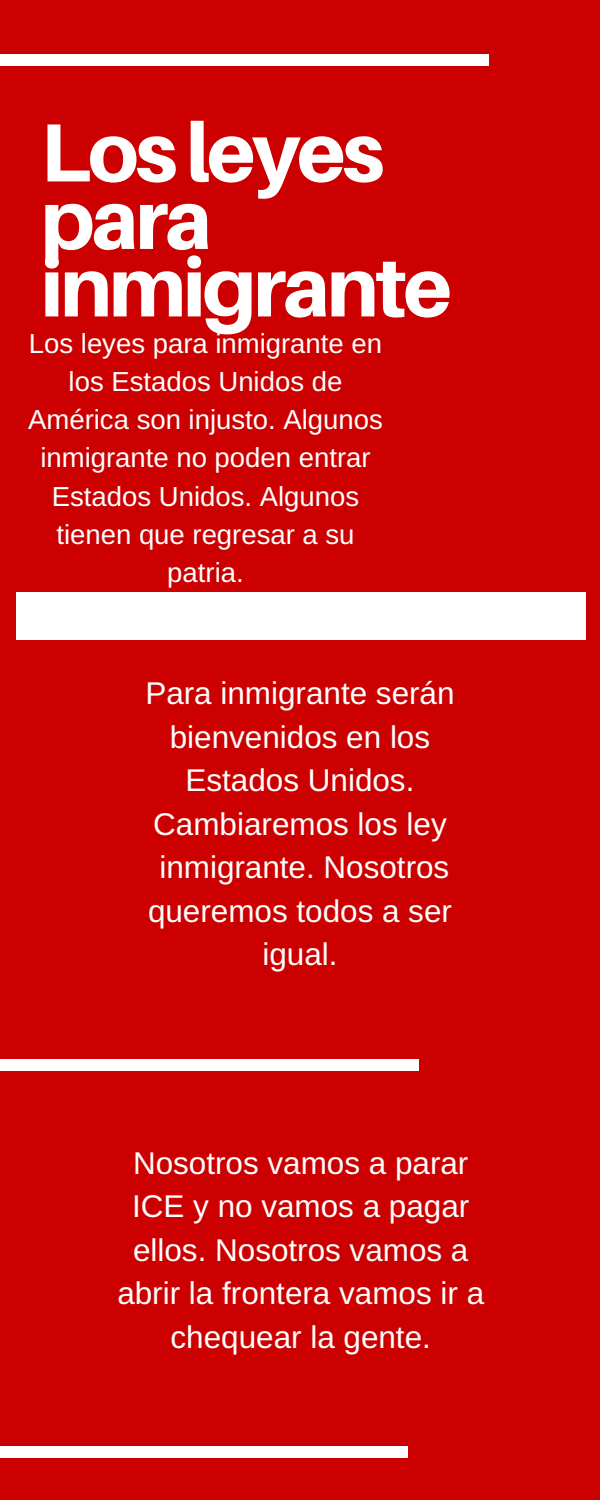
<style>
.page{position:relative;width:600px;height:1500px;background:#c00}
.page>*{position:absolute;margin:0;border:0;box-sizing:border-box;transform-origin:0 0}
.t1{font:800 82.5px/67.5px "Aileron";letter-spacing:-.04em;color:#fff}
.t2{font:31.4px/43.5px "Arimo";color:#fff;text-align:center}
.t3{font:27.5px/38.2px "Arimo";color:#fff;text-align:center}
</style>
<div class="page">
<div style="left:0;top:55px;width:489px;height:11px;background:#fff"></div>
<div style="left:0;top:1447px;width:407px;height:11px;background:#fff"></div>
<div style="left:0;top:1060px;width:418px;height:11px;background:#fff"></div>
<div style="left:16px;top:592px;width:570px;height:48px;background:#fff"></div>
<h1 class="t1" style="left:40px;top:117px;width:413px">Losleyes para inmigrante</h1>
<p class="t3" style="left:28px;top:324px;width:356px">Los leyes para inmigrante en los Estados Unidos de<br>América son injusto. Algunos inmigrante no poden entrar<br>Estados Unidos. Algunos tienen que regresar a su patria.</p>
<p class="t2" style="left:145px;top:672px;width:311px">Para inmigrante serán bienvenidos en los<br>Estados Unidos.<br>Cambiaremos los ley inmigrante. Nosotros queremos todos a ser igual.</p>
<p class="t2" style="left:117px;top:1141px;width:368px">Nosotros vamos a parar<br>ICE y no vamos a pagar ellos. Nosotros vamos a abrir la frontera vamos ir a chequear la gente.</p>
</div>
